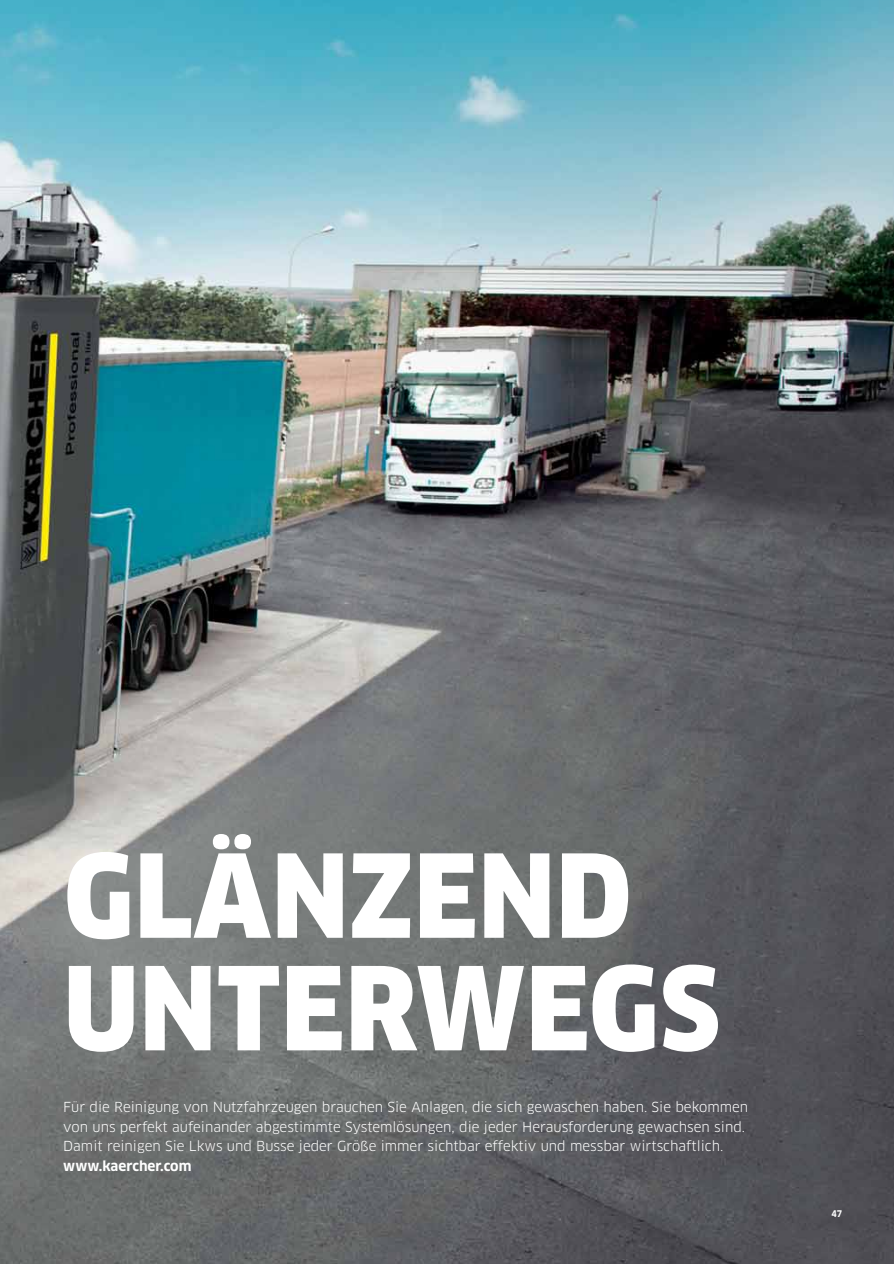
<style>
.page{position:relative;width:894px;height:1264px;background:#fff}
.page>*{position:absolute;margin:0;border:0;box-sizing:border-box;transform-origin:0 0}
.t1{font:900 112.5px/112.5px "Clan Pro Narr";letter-spacing:.01em;color:#fff}
.t2{font:13.5px/19.5px "Clan Pro";color:#fff}
.t3{font:700 13.5px "Clan Pro";color:#fff}
.t4{font:700 9px "Clan Pro Narr";color:#fff}
</style>
<div class="page">
<img style="left:1px;top:0;width:892px;height:1263px">
<h1 class="t1" style="left:64px;top:842px;width:657px">GLÄNZEND<br>UNTERWEGS</h1>
<p class="t2" style="left:63px;top:1097px;width:686px">Für die Reinigung von Nutzfahrzeugen brauchen Sie Anlagen, die sich gewaschen haben. Sie bekommen von uns perfekt aufeinander abgestimmte Systemlösungen, die jeder Herausforderung gewachsen sind.<br>Damit reinigen Sie Lkws und Busse jeder Größe immer sichtbar effektiv und messbar wirtschaftlich.</p>
<p class="t3" style="left:63px;top:1159px;width:129px">www.kaercher.com</p>
<p class="t4" style="left:831px;top:1210px;width:12px">47</p>
</div>
